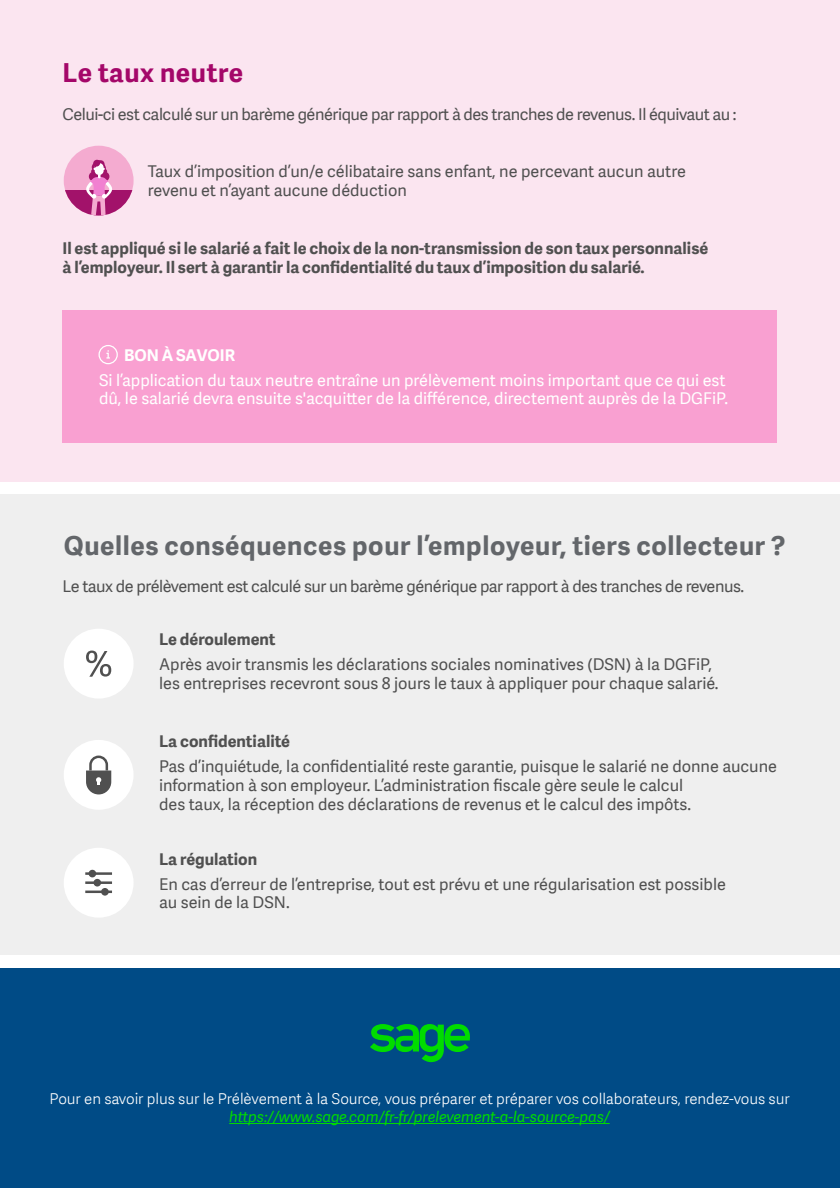
<style>
.page{position:relative;width:840px;height:1188px;background:#fff}
.page>*{position:absolute;margin:0;border:0;box-sizing:border-box;transform-origin:0 0}
.t1{font:700 26.25px "Adelle Sans SAGE";letter-spacing:.025em;color:#63666a}
.t2{font:700 26.25px "Adelle Sans SAGE";letter-spacing:.025em;color:#a40769}
.t3{font:16.25px/18.8px "Adelle Sans SAGE";color:#505050}
.t4{font:700 16.25px/18.8px "Adelle Sans SAGE";color:#505050}
.t5{font:16.25px "Adelle Sans SAGE";letter-spacing:-.025em;color:#505050}
.t6{font:16.25px/18.8px "Adelle Sans SAGE";color:#fff}
.t7{font:700 16.25px "Adelle Sans SAGE";color:#fff}
.t8{font:15px "Adelle Sans SAGE Lt";letter-spacing:-.005em;color:#fff}
.t9{font:italic 15px "Adelle Sans SAGE";letter-spacing:-.005em;color:#00dc00}
</style>
<div class="page">
<div style="left:0;top:0;width:840px;height:482px;background:#fbe5f0"></div>
<div style="left:62px;top:310px;width:716px;height:133px;background:#f9a0d1"></div>
<div style="left:0;top:494px;width:840px;height:461px;background:#efefef"></div>
<div style="left:0;top:968px;width:840px;height:219px;background:#004b86"></div>
<svg style="left:370px;top:1024px;width:100px;height:38px"></svg>
<hr style="left:229px;top:1123px;width:381px;height:1px;background:#00dc00">
<div style="left:64px;top:628px;width:70px;height:70px;background:#fff;border-radius:50%"></div>
<div style="left:64px;top:740px;width:70px;height:69px;background:#fff;border-radius:50%"></div>
<div style="left:64px;top:847px;width:70px;height:70px;background:#fff;border-radius:50%"></div>
<div style="left:99px;top:345px;width:19px;height:19px;border:1px solid #fff;border-radius:50%"></div>
<svg style="left:106px;top:350px;width:4px;height:9px"></svg>
<div style="left:64px;top:146px;width:70px;height:69px;background:#f4abd0;border-radius:50%"></div>
<svg style="left:65px;top:190px;width:68px;height:23px"></svg>
<svg style="left:86px;top:160px;width:26px;height:55px"></svg>
<svg style="left:86px;top:755px;width:25px;height:39px"></svg>
<hr style="left:85px;top:872px;width:27px;height:2px;background:#505050">
<hr style="left:85px;top:881px;width:27px;height:3px;background:#505050">
<hr style="left:85px;top:890px;width:27px;height:3px;background:#505050">
<div style="left:89px;top:869px;width:7px;height:8px;background:#505050;border-radius:50%"></div>
<div style="left:101px;top:888px;width:8px;height:7px;background:#505050;border-radius:50%"></div>
<div style="left:93px;top:879px;width:8px;height:7px;background:#505050;border-radius:50%"></div>
<svg style="left:86px;top:650px;width:25px;height:26px"></svg>
<h1 class="t2" style="left:62px;top:54px;width:182px">Le taux neutre</h1>
<p class="t5" style="left:62px;top:102px;width:676px">Celui-ci est calculé sur un barème générique par rapport à des tranches de revenus. Il équivaut au :</p>
<p class="t3" style="left:148px;top:161px;width:540px">Taux d’imposition d’un/e célibataire sans enfant, ne percevant aucun autre revenu et n’ayant aucune déduction</p>
<p class="t4" style="left:62px;top:238px;width:647px">Il est appliqué si le salarié a fait le choix de la non-transmission de son taux personnalisé à l’employeur. Il sert à garantir la confidentialité du taux d’imposition du salarié.</p>
<p class="t7" style="left:124px;top:343px;width:113px">BON À SAVOIR</p>
<p class="t6" style="left:99px;top:370px;width:631px">Si l’application du taux neutre entraîne un prélèvement moins important que ce qui est dû, le salarié devra ensuite s'acquitter de la différence, directement auprès de la DGFiP.</p>
<h1 class="t1" style="left:64px;top:527px;width:723px">Quelles conséquences pour l’employeur, tiers collecteur ?</h1>
<p class="t5" style="left:62px;top:575px;width:683px">Le taux de prélèvement est calculé sur un barème générique par rapport à des tranches de revenus.</p>
<p class="t4" style="left:159px;top:629px;width:118px">Le déroulement</p>
<p class="t3" style="left:159px;top:654px;width:561px">Après avoir transmis les déclarations sociales nominatives (DSN) à la DGFiP, les entreprises recevront sous 8 jours le taux à appliquer pour chaque salarié.</p>
<p class="t4" style="left:159px;top:731px;width:133px">La confidentialité</p>
<p class="t3" style="left:159px;top:756px;width:619px">Pas d’inquiétude, la confidentialité reste garantie, puisque le salarié ne donne aucune information à son employeur. L’administration fiscale gère seule le calcul<br>des taux, la réception des déclarations de revenus et le calcul des impôts.</p>
<p class="t4" style="left:159px;top:848px;width:100px">La régulation</p>
<p class="t3" style="left:159px;top:874px;width:568px">En cas d’erreur de l’entreprise, tout est prévu et une régularisation est possible au sein de la DSN.</p>
<p class="t8" style="left:50px;top:1088px;width:742px">Pour en savoir plus sur le Prélèvement à la Source, vous préparer et préparer vos collaborateurs, rendez-vous sur</p>
<p class="t9" style="left:229px;top:1106px;width:382px">https://www.sage.com/fr-fr/prelevement-a-la-source-pas/</p>
</div>
